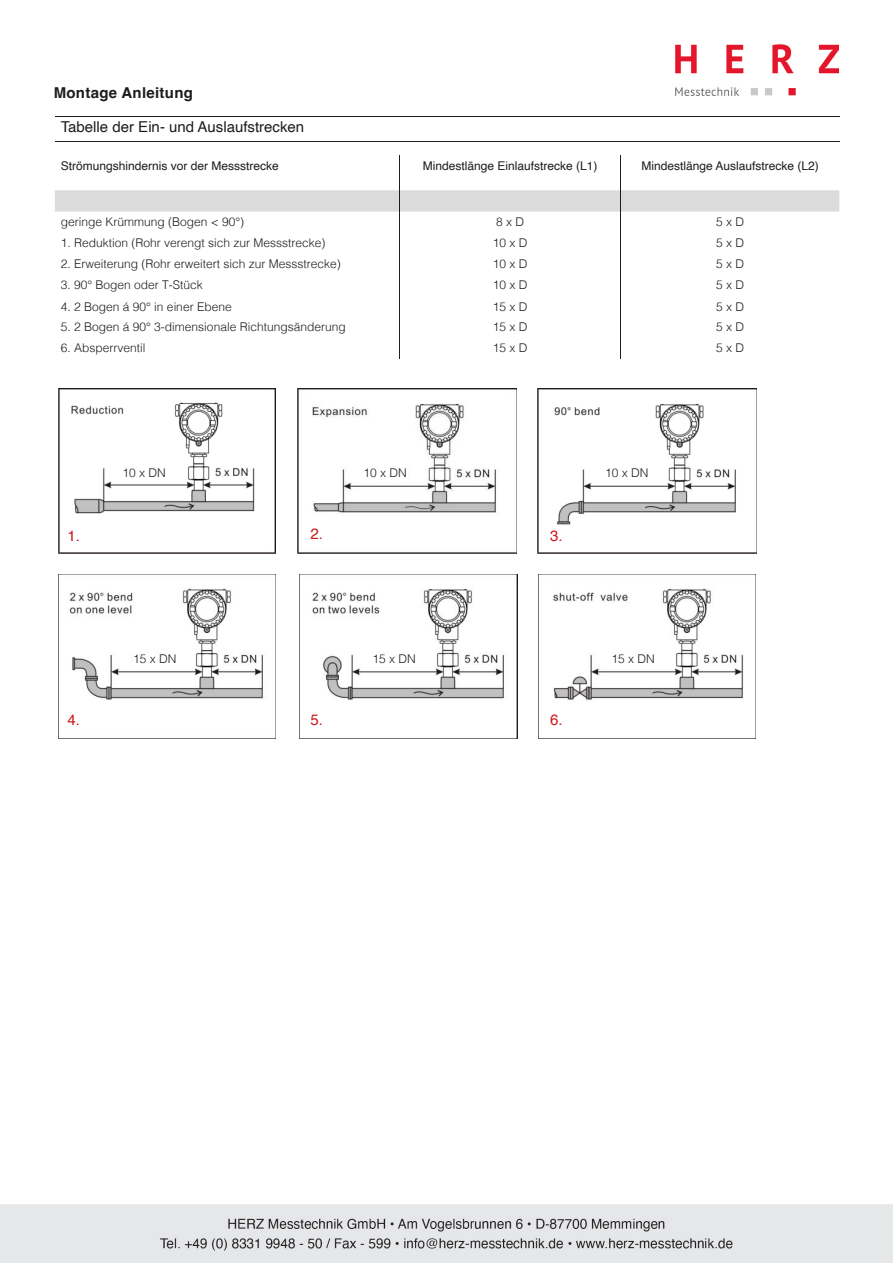
<style>
.page{position:relative;width:893px;height:1263px;background:#fff}
.page>*{position:absolute;margin:0;border:0;box-sizing:border-box;transform-origin:0 0}
.t1{font:15px "Helvetica";color:#1d1d1b}
.t2{font:700 15px "Helvetica";letter-spacing:.02em;color:#1d1d1b}
.t3{font:15px "Helvetica";color:#cd171a}
.t4{font:300 12px "Helvetica";color:#1d1d1b}
.t5{font:12px "Helvetica";color:#1d1d1b}
</style>
<div class="page">
<img style="left:675px;top:44px;width:164px;height:51px">
<hr style="left:399px;top:155px;width:1px;height:35px;background:#1d1d1b">
<hr style="left:621px;top:155px;width:1px;height:35px;background:#1d1d1b">
<svg style="left:55px;top:190px;width:784px;height:169px"></svg>
<hr style="left:55px;top:141px;width:784px;height:1px;background:#1d1d1b">
<hr style="left:55px;top:116px;width:784px;height:1px;background:#1d1d1b">
<img style="left:59px;top:389px;width:216px;height:164px">
<img style="left:298px;top:389px;width:219px;height:164px">
<img style="left:538px;top:389px;width:219px;height:164px">
<img style="left:59px;top:574px;width:216px;height:165px">
<img style="left:299px;top:574px;width:218px;height:165px">
<img style="left:538px;top:574px;width:217px;height:165px">
<div style="left:122px;top:468px;width:45px;height:14px;background:#fff"></div>
<div style="left:364px;top:468px;width:44px;height:15px;background:#fff"></div>
<div style="left:605px;top:469px;width:45px;height:14px;background:#fff"></div>
<div style="left:611px;top:654px;width:45px;height:15px;background:#fff"></div>
<div style="left:372px;top:654px;width:45px;height:15px;background:#fff"></div>
<div style="left:133px;top:654px;width:45px;height:15px;background:#fff"></div>
<img style="left:0;top:1204px;width:893px;height:59px">
<p class="t2" style="left:54px;top:84px;width:141px">Montage Anleitung</p>
<p class="t1" style="left:61px;top:116px;width:245px">Tabelle der Ein- und Auslaufstrecken</p>
<p class="t5" style="left:61px;top:156px;width:220px">Strömungshindernis vor der Messstrecke</p>
<p class="t5" style="left:423px;top:156px;width:176px">Mindestlänge Einlaufstrecke (L1)</p>
<p class="t5" style="left:641px;top:156px;width:179px">Mindestlänge Auslaufstrecke (L2)</p>
<p class="t4" style="left:61px;top:212px;width:185px">geringe Krümmung (Bogen &lt; 90°)</p>
<p class="t4" style="left:496px;top:212px;width:30px">8 x D</p>
<p class="t4" style="left:716px;top:212px;width:30px">5 x D</p>
<p class="t4" style="left:61px;top:232px;width:266px">1. Reduktion (Rohr verengt sich zur Messstrecke)</p>
<p class="t4" style="left:493px;top:232px;width:36px">10 x D</p>
<p class="t4" style="left:716px;top:232px;width:30px">5 x D</p>
<p class="t4" style="left:61px;top:254px;width:282px">2. Erweiterung (Rohr erweitert sich zur Messstrecke)</p>
<p class="t4" style="left:493px;top:254px;width:36px">10 x D</p>
<p class="t4" style="left:716px;top:254px;width:30px">5 x D</p>
<p class="t4" style="left:61px;top:275px;width:144px">3. 90° Bogen oder T-Stück</p>
<p class="t4" style="left:493px;top:275px;width:36px">10 x D</p>
<p class="t4" style="left:716px;top:275px;width:30px">5 x D</p>
<p class="t4" style="left:61px;top:296px;width:172px">4. 2 Bogen á 90° in einer Ebene</p>
<p class="t4" style="left:493px;top:296px;width:36px">15 x D</p>
<p class="t4" style="left:716px;top:296px;width:30px">5 x D</p>
<p class="t4" style="left:61px;top:317px;width:286px">5. 2 Bogen á 90° 3-dimensionale Richtungsänderung</p>
<p class="t4" style="left:493px;top:317px;width:36px">15 x D</p>
<p class="t4" style="left:716px;top:317px;width:30px">5 x D</p>
<p class="t4" style="left:61px;top:338px;width:86px">6. Absperrventil</p>
<p class="t4" style="left:493px;top:338px;width:36px">15 x D</p>
<p class="t4" style="left:716px;top:338px;width:30px">5 x D</p>
<p class="t4" style="left:122px;top:462px;width:45px">10 x DN</p>
<p class="t4" style="left:364px;top:462px;width:45px">10 x DN</p>
<p class="t4" style="left:605px;top:463px;width:45px">10 x DN</p>
<p class="t3" style="left:68px;top:525px;width:14px">1.</p>
<p class="t3" style="left:310px;top:522px;width:14px">2.</p>
<p class="t3" style="left:550px;top:525px;width:14px">3.</p>
<p class="t4" style="left:133px;top:649px;width:45px">15 x DN</p>
<p class="t4" style="left:372px;top:649px;width:45px">15 x DN</p>
<p class="t4" style="left:611px;top:649px;width:45px">15 x DN</p>
<p class="t3" style="left:68px;top:708px;width:14px">4.</p>
<p class="t3" style="left:310px;top:708px;width:14px">5.</p>
<p class="t3" style="left:550px;top:708px;width:14px">6.</p>
</div>
